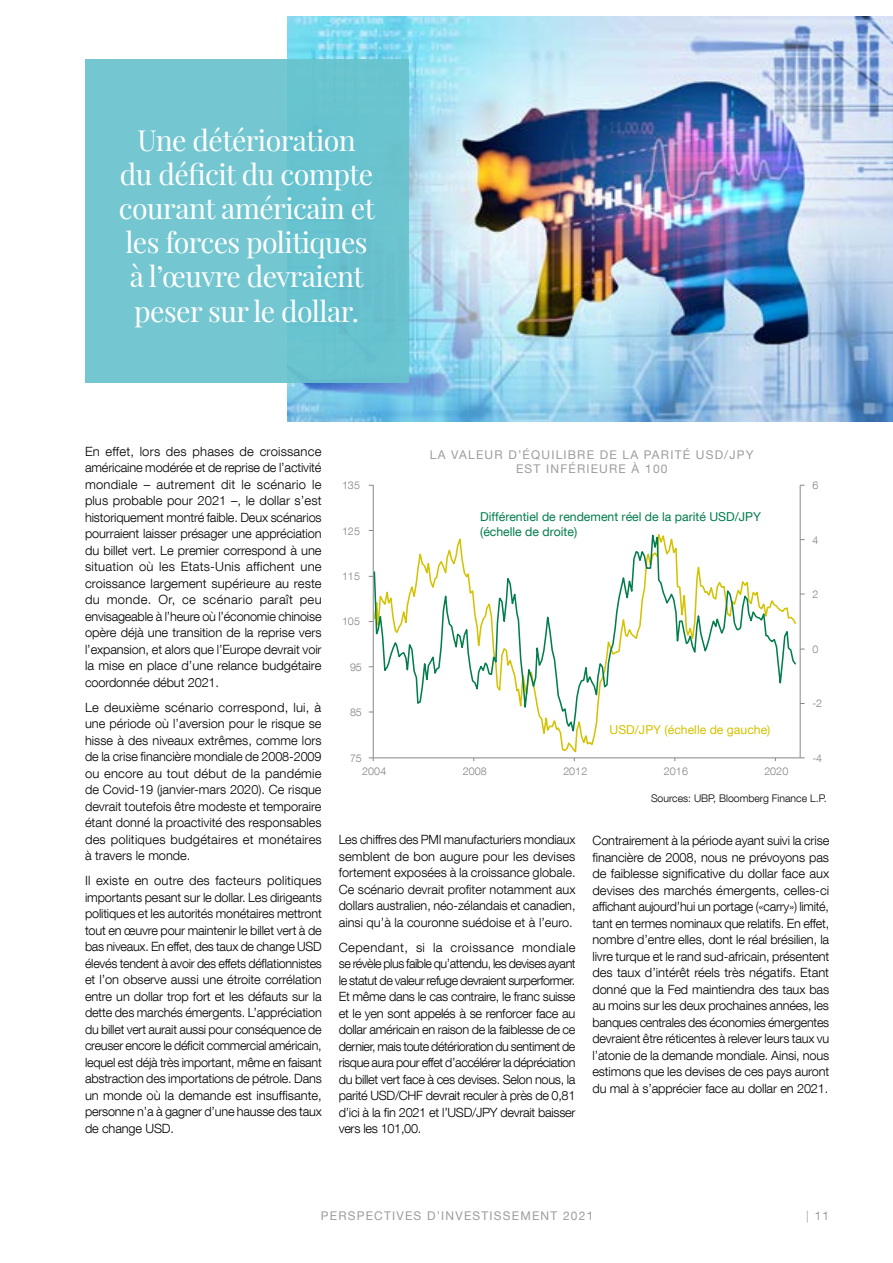
<style>
.page{position:relative;width:893px;height:1263px;background:#fff}
.page>*{position:absolute;margin:0;border:0;box-sizing:border-box;transform-origin:0 0}
.t1{font:28.5px/34.2px "Playfair Display";letter-spacing:-.02em;color:#fff;text-align:center}
.t2{font:300 12.75px/16.5px "Helvetica Neue LT Com";letter-spacing:-.01em;color:#000;text-align:justify}
.t3{font:12.3px/14.7px "Helvetica Neue LT Com";color:#007d4a}
.t4{font:12.3px "Helvetica Neue LT Com";color:#d3c200}
.t5{font:12px/14.4px "Helvetica Neue LT Com";letter-spacing:.1em;color:#9d9d9c;text-align:center}
.t6{font:300 10.8px "Helvetica Neue LT Com";color:#808181}
.t7{font:300 10.65px "Helvetica Neue LT Com";letter-spacing:-.03em;color:#808181}
.t8{font:300 10.5px "Helvetica Neue LT Com";color:#000}
.s1{font-weight:300}
</style>
<div class="page">
<img style="left:287px;top:16px;width:606px;height:406px">
<hr style="left:800px;top:485px;width:1px;height:273px;background:#878787">
<hr style="left:373px;top:485px;width:1px;height:273px;background:#878787">
<hr style="left:373px;top:757px;width:427px;height:1px;background:#878787">
<svg style="left:369px;top:757px;width:5px;height:4px"></svg>
<svg style="left:373px;top:523px;width:423px;height:216px"></svg>
<div style="left:85px;top:59px;width:323px;height:323px;background:linear-gradient(to right,#78c9d2,#67c2ce)"></div>
<h1 class="t1" style="left:119px;top:120px;width:257px">Une détérioration du déficit du compte courant américain et les forces politiques à l’œuvre devraient peser sur le dollar.</h1>
<p class="t2" style="left:85px;top:443px;width:238px">En effet, lors des phases de croissance américaine modérée et de reprise de l’activité mondiale – autrement dit le scénario le plus probable pour 2021 –, le dollar s’est historiquement montré faible. Deux scénarios pourraient laisser présager une appréciation du billet vert. Le premier correspond à une situation où les Etats-Unis affichent une croissance largement supérieure au reste du monde. Or, ce scénario paraît peu envisageable à l’heure où l’économie chinoise opère déjà une transition de la reprise vers l’expansion, et alors que l’Europe devrait voir la mise en place d’une relance budgétaire coordonnée début 2021.</p>
<p class="t2" style="left:85px;top:699px;width:238px">Le deuxième scénario correspond, lui, à une période où l’aversion pour le risque se hisse à des niveaux extrêmes, comme lors de la crise financière mondiale de 2008-2009 ou encore au tout début de la pandémie de Covid-19 (janvier-mars 2020). Ce risque devrait toutefois être modeste et temporaire étant donné la proactivité des responsables des politiques budgétaires et monétaires à travers le monde.</p>
<p class="t2" style="left:85px;top:872px;width:238px">Il existe en outre des facteurs politiques importants pesant sur le dollar. Les dirigeants politiques et les autorités monétaires mettront tout en œuvre pour maintenir le billet vert à de bas niveaux. En effet, des taux de change USD élevés tendent à avoir des effets déflationnistes et l’on observe aussi une étroite corrélation entre un dollar trop fort et les défauts sur la dette des marchés émergents. L’appréciation du billet vert aurait aussi pour conséquence de creuser encore le déficit commercial américain, lequel est déjà très important, même en faisant abstraction des importations de pétrole. Dans un monde où la demande est insuffisante, personne n’a à gagner d’une hausse des taux de change USD.</p>
<p class="t7" style="left:342px;top:479px;width:19px">135</p>
<p class="t7" style="left:342px;top:524px;width:19px">125</p>
<p class="t7" style="left:342px;top:570px;width:19px">115</p>
<p class="t7" style="left:342px;top:615px;width:19px">105</p>
<p class="t7" style="left:350px;top:660px;width:13px">95</p>
<p class="t7" style="left:350px;top:706px;width:13px">85</p>
<p class="t7" style="left:350px;top:751px;width:13px">75</p>
<p class="t5" style="left:430px;top:447px;width:325px">LA VALEUR D’ÉQUILIBRE DE LA PARITÉ USD/JPY<br>EST INFÉRIEURE À 100</p>
<p class="t3" style="left:480px;top:509px;width:282px">Différentiel de rendement réel de la parité USD/JPY (échelle de droite)</p>
<p class="t4" style="left:609px;top:722px;width:162px">USD/JPY (échelle de gauche)</p>
<p class="t6" style="left:362px;top:764px;width:26px">2004</p>
<p class="t6" style="left:463px;top:764px;width:26px">2008</p>
<p class="t6" style="left:563px;top:764px;width:26px">2012</p>
<p class="t6" style="left:664px;top:764px;width:26px">2016</p>
<p class="t6" style="left:764px;top:764px;width:26px">2020</p>
<p class="t7" style="left:812px;top:479px;width:7px">6</p>
<p class="t7" style="left:812px;top:533px;width:7px">4</p>
<p class="t7" style="left:812px;top:588px;width:7px">2</p>
<p class="t7" style="left:812px;top:642px;width:7px">0</p>
<p class="t7" style="left:812px;top:697px;width:11px">-2</p>
<p class="t7" style="left:812px;top:751px;width:11px">-4</p>
<p class="t2" style="left:339px;top:831px;width:238px">Les chiffres des PMI manufacturiers mondiaux semblent de bon augure pour les devises fortement exposées à la croissance globale.<br>Ce scénario devrait profiter notamment aux dollars australien, néo-zélandais et canadien, ainsi qu’à la couronne suédoise et à l’euro.</p>
<p class="t2" style="left:339px;top:939px;width:238px">Cependant, si la croissance mondiale se révèle plus faible qu’attendu, les devises ayant le statut de valeur refuge devraient surperformer.<br>Et même dans le cas contraire, le franc suisse et le yen sont appelés à se renforcer face au dollar américain en raison de la faiblesse de ce dernier, mais toute détérioration du sentiment de risque aura pour effet d’accélérer la dépréciation du billet vert face à ces devises. Selon nous, la parité USD/CHF devrait reculer à près de 0,81 d’ici à la fin 2021 et l’USD/JPY devrait baisser vers les 101,00.</p>
<p class="t8" style="left:651px;top:792px;width:177px">Sources: UBP, Bloomberg Finance L.P.</p>
<p class="t2" style="left:592px;top:832px;width:238px">Contrairement à la période ayant suivi la crise financière de 2008, nous ne prévoyons pas de faiblesse significative du dollar face aux devises des marchés émergents, celles-ci affichant aujourd’hui un portage («carry») limité, tant en termes nominaux que relatifs. En effet, nombre d’entre elles, dont le réal brésilien, la livre turque et le rand sud-africain, présentent des taux d’intérêt réels très négatifs. Etant donné que la Fed maintiendra des taux bas au moins sur les deux prochaines années, les banques centrales des économies émergentes devraient être réticentes à relever leurs taux vu l’atonie de la demande mondiale. Ainsi, nous estimons que les devises de ces pays auront du mal à s’apprécier face au dollar en 2021.</p>
<p class="t5" style="left:321px;top:1209px;width:274px">PERSPECTIVES D’INVESTISSEMENT 2021</p>
<p class="t5" style="left:806px;top:1209px;width:24px"><span class="s1">|</span> 11</p>
</div>
